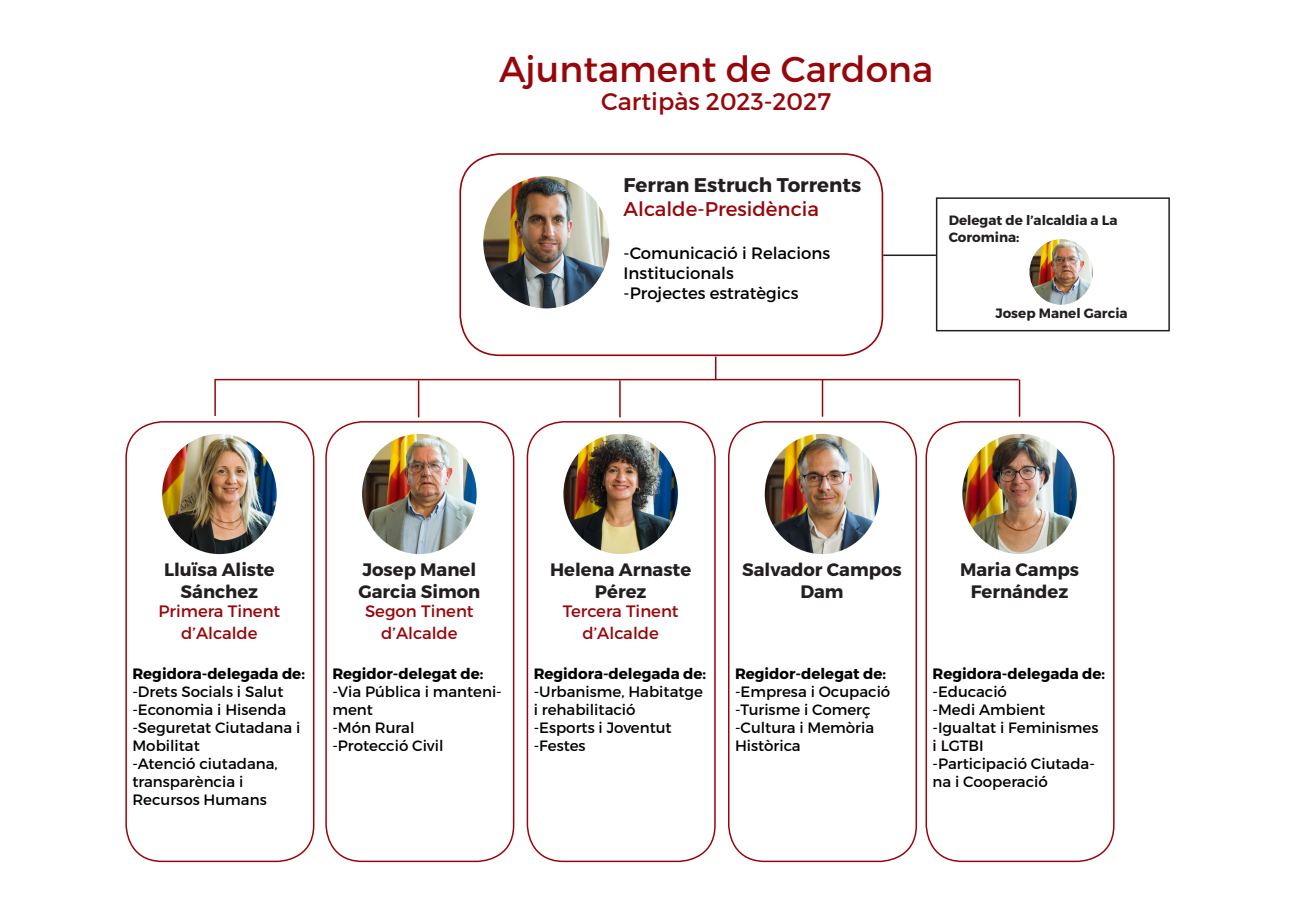
<style>
.page{position:relative;width:1289px;height:919px;background:#fff}
.page>*{position:absolute;margin:0;border:0;box-sizing:border-box;transform-origin:0 0}
.t1{font:36px "Montserrat";color:#97060a}
.t2{font:24px "Montserrat";color:#97060a}
.t3{font:700 19.8px "Montserrat";color:#231f20}
.t4{font:19.8px "Montserrat";color:#97060a}
.t5{font:700 18px/21.6px "Montserrat";color:#231f20;text-align:center}
.t6{font:16.5px/21.6px "Montserrat";color:#97060a;text-align:center}
.t7{font:16.5px/19.8px "Montserrat";color:#000}
.t8{font:15px/18px "Montserrat";color:#000}
.t9{font:700 15px "Montserrat";color:#000}
.t10{font:700 13.5px/16.2px "Montserrat";color:#231f20}
</style>
<div class="page">
<div style="left:459px;top:153px;width:424px;height:203px;border:2px solid #97060a;border-radius:40px"></div>
<img style="left:483px;top:176px;width:126px;height:132px">
<div style="left:125px;top:421px;width:189px;height:441px;border:2px solid #97060a;border-radius:36px"></div>
<img style="left:162px;top:434px;width:115px;height:120px">
<div style="left:325px;top:421px;width:189px;height:441px;border:2px solid #97060a;border-radius:36px"></div>
<img style="left:362px;top:434px;width:114px;height:120px">
<div style="left:526px;top:421px;width:189px;height:441px;border:2px solid #97060a;border-radius:36px"></div>
<img style="left:563px;top:434px;width:115px;height:120px">
<div style="left:728px;top:421px;width:189px;height:441px;border:2px solid #97060a;border-radius:36px"></div>
<img style="left:764px;top:434px;width:115px;height:120px">
<div style="left:925px;top:421px;width:189px;height:441px;border:2px solid #97060a;border-radius:36px"></div>
<img style="left:962px;top:434px;width:114px;height:120px">
<svg style="left:715px;top:356px;width:1px;height:23px"></svg>
<hr style="left:215px;top:379px;width:803px;height:1px;background:#97060a">
<hr style="left:214px;top:379px;width:2px;height:37px;background:#97060a">
<hr style="left:418px;top:380px;width:1px;height:37px;background:#97060a">
<hr style="left:619px;top:380px;width:1px;height:37px;background:#97060a">
<hr style="left:821px;top:379px;width:2px;height:37px;background:#97060a">
<hr style="left:1018px;top:379px;width:2px;height:37px;background:#97060a">
<hr style="left:883px;top:254px;width:52px;height:2px;background:#231f20">
<div style="left:935px;top:197px;width:234px;height:134px;border:2px solid #231f20"></div>
<img style="left:1029px;top:239px;width:63px;height:66px">
<h1 class="t1" style="left:499px;top:47px;width:435px">Ajuntament de Cardona</h1>
<h2 class="t2" style="left:601px;top:87px;width:231px">Cartipàs 2023-2027</h2>
<h3 class="t3" style="left:623px;top:173px;width:239px">Ferran Estruch Torrents</h3>
<h3 class="t4" style="left:623px;top:197px;width:197px">Alcalde-Presidència</h3>
<p class="t7" style="left:623px;top:243px;width:208px">-Comunicació i Relacions<br>Institucionals<br>-Projectes estratègics</p>
<p class="t10" style="left:948px;top:213px;width:170px">Delegat de l’alcaldia a La<br>Coromina:</p>
<p class="t10" style="left:995px;top:305px;width:134px">Josep Manel Garcia</p>
<p class="t5" style="left:164px;top:559px;width:112px">Lluïsa Aliste<br>Sánchez</p>
<p class="t6" style="left:158px;top:600px;width:123px">Primera Tinent d’Alcalde</p>
<p class="t9" style="left:132px;top:664px;width:174px">Regidora-delegada de:</p>
<p class="t8" style="left:132px;top:682px;width:169px">-Drets Socials i Salut -Economia i Hisenda -Seguretat Ciutadana i<br>Mobilitat<br>-Atenció ciutadana, transparència i<br>Recursos Humans</p>
<p class="t5" style="left:358px;top:559px;width:123px;text-align:left">Josep Manel<br>Garcia Simon</p>
<p class="t6" style="left:365px;top:600px;width:110px">Segon Tinent d’Alcalde</p>
<p class="t9" style="left:332px;top:664px;width:152px">Regidor-delegat de:</p>
<p class="t8" style="left:332px;top:682px;width:171px">-Via Pública i manteni&shy;ment<br>-Món Rural<br>-Protecció Civil</p>
<p class="t5" style="left:550px;top:559px;width:142px">Helena Arnaste<br>Pérez</p>
<p class="t6" style="left:562px;top:600px;width:117px">Tercera Tinent d’Alcalde</p>
<p class="t9" style="left:533px;top:664px;width:174px">Regidora-delegada de:</p>
<p class="t8" style="left:533px;top:682px;width:171px">-Urbanisme, Habitatge i rehabilitació<br>-Esports i Joventut -Festes</p>
<p class="t5" style="left:742px;top:559px;width:161px">Salvador Campos<br>Dam</p>
<p class="t9" style="left:735px;top:664px;width:152px">Regidor-delegat de:</p>
<p class="t8" style="left:735px;top:682px;width:157px">-Empresa i Ocupació -Turisme i Comerç -Cultura i Memòria<br>Històrica</p>
<p class="t5" style="left:960px;top:559px;width:120px">Maria Camps<br>Fernández</p>
<p class="t9" style="left:932px;top:664px;width:174px">Regidora-delegada de:</p>
<p class="t8" style="left:932px;top:682px;width:167px">-Educació<br>-Medi Ambient -Igualtat i Feminismes i LGTBI<br>-Participació Ciutada&shy;na i Cooperació</p>
</div>
